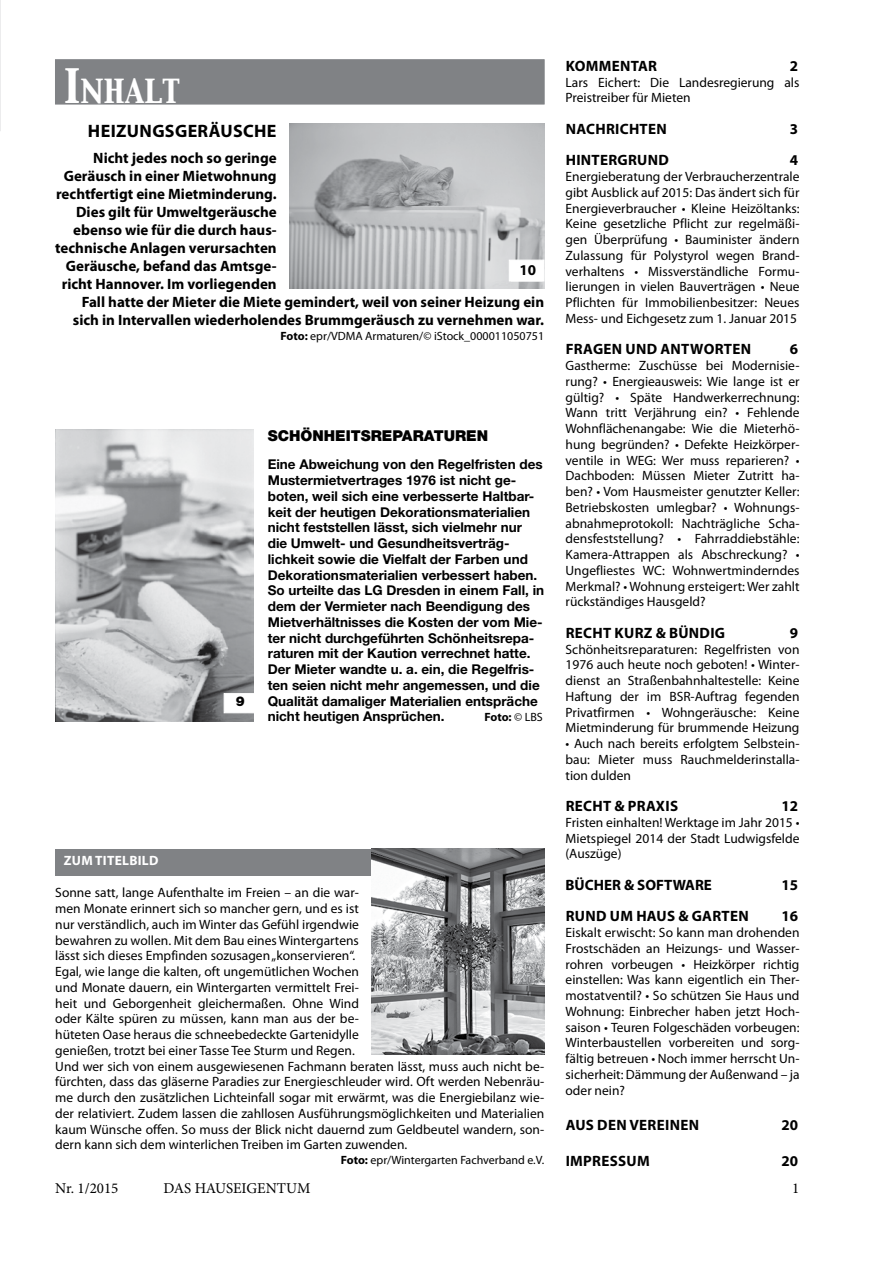
<style>
.page{position:relative;width:893px;height:1263px;background:#fff}
.page>*{position:absolute;margin:0;border:0;box-sizing:border-box;transform-origin:0 0}
.t1{font:29.4px "Capitals";color:#fff}
.t2{font:700 18px "Myriad Pro";letter-spacing:.02em;color:#000}
.t3{font:700 15px "Myriad Pro";color:#000}
.t4{font:700 15px "Myriad Pro";letter-spacing:.02em;color:#000}
.t5{font:15px "Minion Pro";color:#000}
.t6{font:900 15px "Helvetica Neue LT";color:#000}
.t7{font:13.5px/15.8px "Myriad Pro";color:#000;text-align:justify}
.t8{font:700 13.5px/15.8px "Helvetica Neue LT";color:#000}
.t9{font:700 13.5px "Myriad Pro";letter-spacing:.02em;color:#fff}
.t10{font:900 13.5px "Helvetica Neue LT";color:#000}
.t11{font:12px "Myriad Pro";color:#000}
.t12{font:700 12px "Myriad Pro";color:#000}
.s1{font-size:42px}
.s2{font-weight:700}
.s3{font-weight:400}
</style>
<div class="page">
<div style="left:55px;top:849px;width:348px;height:27px;background:#808285"></div>
<div style="left:55px;top:60px;width:489px;height:44px;background:#808285"></div>
<svg style="left:0;top:0;width:1px;height:131px"></svg>
<img style="left:289px;top:123px;width:255px;height:165px">
<div style="left:509px;top:260px;width:35px;height:21px;background:#fff"></div>
<img style="left:55px;top:429px;width:199px;height:293px">
<div style="left:224px;top:693px;width:31px;height:20px;background:#fff"></div>
<img style="left:372px;top:848px;width:172px;height:206px">
<h1 class="t1" style="left:64px;top:72px;width:117px"><span class="s1">I</span>nhalt</h1>
<h2 class="t2" style="left:88px;top:119px;width:190px">HEIZUNGSGERÄUSCHE</h2>
<p class="t3" style="left:93px;top:149px;width:185px">Nicht jedes noch so geringe</p>
<p class="t3" style="left:64px;top:167px;width:215px">Geräusch in einer Mietwohnung</p>
<p class="t3" style="left:56px;top:185px;width:222px">rechtfertigt eine Mietminderung.</p>
<p class="t3" style="left:76px;top:203px;width:202px">Dies gilt für Umweltgeräusche</p>
<p class="t3" style="left:73px;top:221px;width:205px">ebenso wie für die durch haus-</p>
<p class="t3" style="left:55px;top:239px;width:223px">technische Anlagen verursachten</p>
<p class="t3" style="left:66px;top:257px;width:212px">Geräusche, befand das Amtsge-</p>
<p class="t3" style="left:62px;top:275px;width:217px">richt Hannover. Im vorliegenden</p>
<p class="t3" style="left:82px;top:293px;width:464px">Fall hatte der Mieter die Miete gemindert, weil von seiner Heizung ein</p>
<p class="t3" style="left:73px;top:311px;width:473px">sich in Intervallen wiederholendes Brummgeräusch zu vernehmen war.</p>
<p class="t11" style="left:280px;top:328px;width:265px"><span class="s2">Foto:</span> epr/VDMA Armaturen/© iStock_000011050751</p>
<p class="t3" style="left:519px;top:260px;width:18px">10</p>
<p class="t10" style="left:236px;top:693px;width:11px">9</p>
<p class="t6" style="left:268px;top:427px;width:222px">SCHÖNHEITSREPARATUREN</p>
<p class="t8" style="left:268px;top:456px;width:278px">Eine Abweichung von den Regelfristen des Mustermietvertrages 1976 ist nicht ge&shy;boten, weil sich eine verbesserte Haltbar&shy;keit der heutigen Dekorationsmaterialien nicht feststellen lässt, sich vielmehr nur die Umwelt- und Gesundheitsverträg&shy;lichkeit sowie die Vielfalt der Farben und Dekorationsmaterialien verbessert haben.<br>So urteilte das LG Dresden in einem Fall, in dem der Vermieter nach Beendigung des Mietverhältnisses die Kosten der vom Mie&shy;ter nicht durchgeführten Schönheitsrepa&shy;raturen mit der Kaution verrechnet hatte.<br>Der Mieter wandte u. a. ein, die Regelfris&shy;ten seien nicht mehr angemessen, und die Qualität damaliger Materialien entspräche nicht heutigen Ansprüchen.</p>
<p class="t12" style="left:484px;top:709px;width:60px">Foto: <span class="s3">© LBS</span></p>
<p class="t9" style="left:64px;top:851px;width:96px">ZUM TITELBILD</p>
<p class="t7" style="left:55px;top:885px;width:490px;text-align:left">Sonne satt, lange Aufenthalte im Freien – an die war-<br>men Monate erinnert sich so mancher gern, und es ist<br>nur verständlich, auch im Winter das Gefühl irgendwie<br>bewahren zu wollen. Mit dem Bau eines Wintergartens<br>lässt sich dieses Empfinden sozusagen „konservieren“.<br>Egal, wie lange die kalten, oft ungemütlichen Wochen<br>und Monate dauern, ein Wintergarten vermittelt Frei-<br>heit und Geborgenheit gleichermaßen. Ohne Wind<br>oder Kälte spüren zu müssen, kann man aus der be-<br>hüteten Oase heraus die schneebedeckte Gartenidylle<br>genießen, trotzt bei einer Tasse Tee Sturm und Regen.<br>Und wer sich von einem ausgewiesenen Fachmann beraten lässt, muss auch nicht be&shy;fürchten, dass das gläserne Paradies zur Energieschleuder wird. Oft werden Nebenräu&shy;me durch den zusätzlichen Lichteinfall sogar mit erwärmt, was die Energiebilanz wie&shy;der relativiert. Zudem lassen die zahllosen Ausführungsmöglichkeiten und Materialien kaum Wünsche offen. So muss der Blick nicht dauernd zum Geldbeutel wandern, son&shy;dern kann sich dem winterlichen Treiben im Garten zuwenden.</p>
<p class="t11" style="left:341px;top:1152px;width:205px"><span class="s2">Foto:</span> epr/Wintergarten Fachverband e.V.</p>
<p class="t4" style="left:566px;top:56px;width:93px">KOMMENTAR</p>
<p class="t3" style="left:790px;top:56px;width:10px">2</p>
<p class="t7" style="left:566px;top:74px;width:235px">Lars Eichert: Die Landesregierung als<br>Preistreiber für Mieten</p>
<p class="t4" style="left:566px;top:119px;width:103px">NACHRICHTEN</p>
<p class="t3" style="left:790px;top:119px;width:10px">3</p>
<p class="t4" style="left:566px;top:150px;width:105px">HINTERGRUND</p>
<p class="t3" style="left:790px;top:150px;width:10px">4</p>
<p class="t7" style="left:566px;top:168px;width:235px">Energieberatung der Verbraucherzentrale gibt Ausblick auf 2015: Das ändert sich für Energieverbraucher • Kleine Heizöltanks:<br>Keine gesetzliche Pflicht zur regelmäßi&shy;gen Überprüfung • Bauminister ändern Zulassung für Polystyrol wegen Brand&shy;verhaltens • Missverständliche Formu&shy;lierungen in vielen Bauverträgen • Neue Pflichten für Immobilienbesitzer: Neues Mess- und Eichgesetz zum 1. Januar 2015</p>
<p class="t4" style="left:566px;top:339px;width:187px">FRAGEN UND ANTWORTEN</p>
<p class="t3" style="left:790px;top:339px;width:10px">6</p>
<p class="t7" style="left:566px;top:357px;width:235px">Gastherme: Zuschüsse bei Modernisie&shy;rung? • Energieausweis: Wie lange ist er gültig? • Späte Handwerkerrechnung:<br>Wann tritt Verjährung ein? • Fehlende Wohnflächenangabe: Wie die Mieterhö&shy;hung begründen? • Defekte Heizkörper&shy;ventile in WEG: Wer muss reparieren? • Dachboden: Müssen Mieter Zutritt ha&shy;ben? • Vom Hausmeister genutzter Keller:<br>Betriebskosten umlegbar? • Wohnungs&shy;abnahmeprotokoll: Nachträgliche Scha&shy;densfeststellung? • Fahrraddiebstähle:<br>Kamera-Attrappen als Abschreckung? • Ungefliestes WC: Wohnwertminderndes Merkmal? • Wohnung ersteigert: Wer zahlt rückständiges Hausgeld?</p>
<p class="t4" style="left:566px;top:623px;width:161px">RECHT KURZ &amp; BÜNDIG</p>
<p class="t3" style="left:790px;top:623px;width:10px">9</p>
<p class="t7" style="left:566px;top:641px;width:235px">Schönheitsreparaturen: Regelfristen von 1976 auch heute noch geboten! • Winter&shy;dienst an Straßenbahnhaltestelle: Keine Haftung der im BSR-Auftrag fegenden Privatfirmen • Wohngeräusche: Keine Mietminderung für brummende Heizung</p>
<p class="t7" style="left:566px;top:735px;width:235px">• Auch nach bereits erfolgtem Selbstein&shy;bau: Mieter muss Rauchmelderinstalla&shy;tion dulden</p>
<p class="t4" style="left:566px;top:796px;width:114px">RECHT &amp; PRAXIS</p>
<p class="t3" style="left:781px;top:796px;width:18px">12</p>
<p class="t7" style="left:566px;top:814px;width:235px">Fristen einhalten! Werktage im Jahr 2015 • Mietspiegel 2014 der Stadt Ludwigsfelde (Auszüge)</p>
<p class="t3" style="left:566px;top:875px;width:148px">BÜCHER &amp; SOFTWARE</p>
<p class="t3" style="left:781px;top:875px;width:18px">15</p>
<p class="t4" style="left:566px;top:906px;width:185px">RUND UM HAUS &amp; GARTEN</p>
<p class="t3" style="left:781px;top:906px;width:18px">16</p>
<p class="t7" style="left:566px;top:924px;width:235px">Eiskalt erwischt: So kann man drohenden Frostschäden an Heizungs- und Wasser&shy;rohren vorbeugen • Heizkörper richtig einstellen: Was kann eigentlich ein Ther&shy;mostatventil? • So schützen Sie Haus und Wohnung: Einbrecher haben jetzt Hoch&shy;saison • Teuren Folgeschäden vorbeugen:<br>Winterbaustellen vorbereiten und sorg&shy;fältig betreuen • Noch immer herrscht Un&shy;sicherheit: Dämmung der Außenwand – ja oder nein?</p>
<p class="t4" style="left:566px;top:1115px;width:135px">AUS DEN VEREINEN</p>
<p class="t3" style="left:781px;top:1115px;width:18px">20</p>
<p class="t4" style="left:566px;top:1151px;width:86px">IMPRESSUM</p>
<p class="t3" style="left:781px;top:1151px;width:18px">20</p>
<p class="t5" style="left:55px;top:1178px;width:65px">Nr. 1/2015</p>
<p class="t5" style="left:163px;top:1178px;width:148px">DAS HAUSEIGENTUM</p>
<p class="t5" style="left:792px;top:1178px;width:9px">1</p>
</div>
